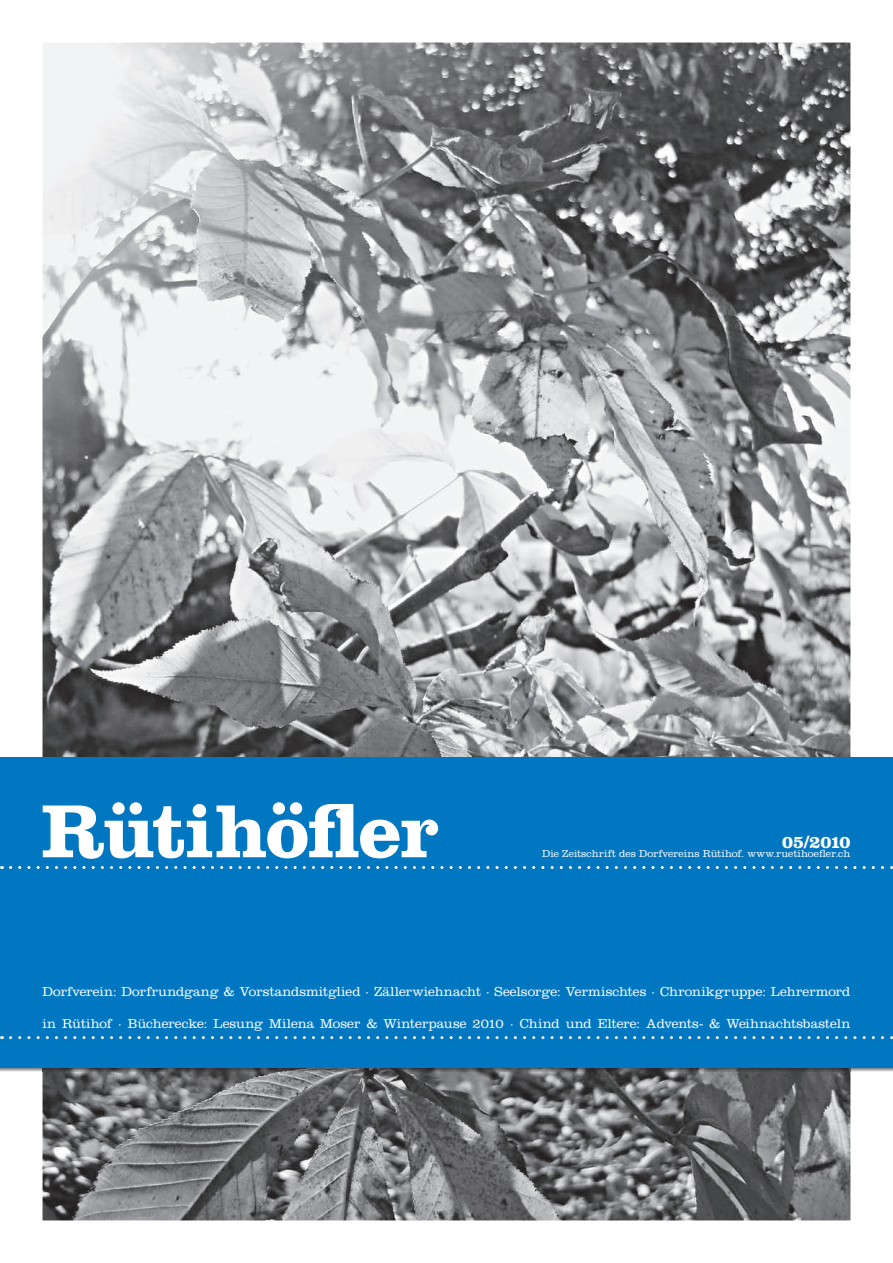
<style>
.page{position:relative;width:893px;height:1263px;background:#fff}
.page>*{position:absolute;margin:0;border:0;box-sizing:border-box;transform-origin:0 0}
.t1{font:700 78px "Clarendon LT Std";letter-spacing:-.02em;color:#fff}
.t2{font:700 18px "Clarendon LT Std";letter-spacing:-.035em;color:#fff}
.t3{font:300 13.5px "Clarendon LT Std";letter-spacing:-.005em;color:#fff}
.t4{font:300 10.5px "Clarendon LT Std";letter-spacing:.01em;color:#fff}
</style>
<div class="page">
<img style="left:43px;top:43px;width:807px;height:1177px">
<svg style="left:0;top:1067px;width:893px;height:4px"></svg>
<img style="left:43px;top:1067px;width:807px;height:4px">
<div style="left:0;top:757px;width:893px;height:310px;background:#0077c0"></div>
<svg style="left:11px;top:866px;width:882px;height:3px"></svg>
<svg style="left:11px;top:1036px;width:882px;height:3px"></svg>
<h1 class="t1" style="left:41px;top:784px;width:399px">Rütihöfler</h1>
<h2 class="t2" style="left:782px;top:831px;width:70px">05/2010</h2>
<p class="t4" style="left:542px;top:848px;width:310px">Die Zeitschrift des Dorfvereins Rütihof. www.ruetihoefler.ch</p>
<p class="t3" style="left:43px;top:984px;width:809px">Dorfverein: Dorfrundgang &amp; Vorstandsmitglied · Zällerwiehnacht · Seelsorge: Vermischtes · Chronikgruppe: Lehrermord</p>
<p class="t3" style="left:43px;top:1015px;width:809px">in Rütihof · Bücherecke: Lesung Milena Moser &amp; Winterpause 2010 · Chind und Eltere: Advents- &amp; Weihnachtsbasteln</p>
</div>
